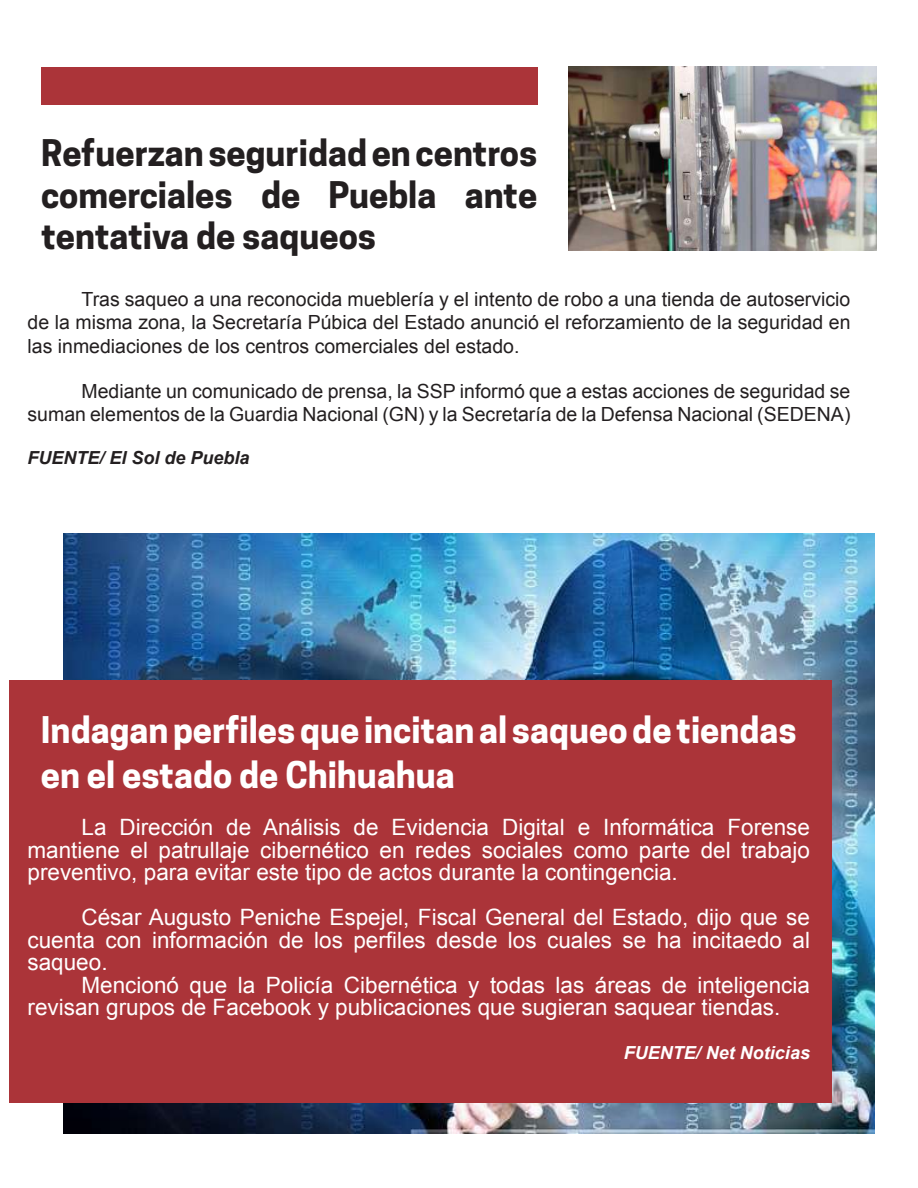
<style>
.page{position:relative;width:918px;height:1188px;background:#fff}
.page>*{position:absolute;margin:0;border:0;box-sizing:border-box;transform-origin:0 0}
.t1{font:700 34.5px/41.4px "Cooper Hewitt";color:#231f20;text-align:justify}
.t2{font:700 34.5px/45px "Cooper Hewitt";color:#fff}
.t3{font:22.5px/22.5px "Arial";color:#fff;text-align:justify}
.t4{font:19.5px/23.4px "Arial";color:#231f20;text-align:justify}
.t5{font:italic 700 18px "Arial";color:#231f20}
.t6{font:italic 700 18px "Arial";color:#fff}
</style>
<div class="page">
<img style="left:64px;top:533px;width:811px;height:601px">
<div style="left:41px;top:67px;width:496px;height:37px;background:#ab3439"></div>
<div style="left:9px;top:680px;width:823px;height:423px;background:#ab3439"></div>
<img style="left:568px;top:67px;width:308px;height:184px">
<h1 class="t1" style="left:41px;top:133px;width:498px">Refuerzan seguridad en centros comerciales de Puebla ante tentativa de saqueos</h1>
<p class="t4" style="left:28px;top:287px;width:825px;text-indent:54px">Tras saqueo a una reconocida mueblería y el intento de robo a una tienda de autoservicio de la misma zona, la Secretaría Púbica del Estado anunció el reforzamiento de la seguridad en las inmediaciones de los centros comerciales del estado.</p>
<p class="t4" style="left:28px;top:379px;width:824px;text-align:right">Mediante un comunicado de prensa, la SSP informó que a estas acciones de seguridad se suman elementos de la Guardia Nacional (GN) y la Secretaría de la Defensa Nacional (SEDENA)</p>
<p class="t5" style="left:28px;top:446px;width:224px">FUENTE/ El Sol de Puebla</p>
<h1 class="t2" style="left:41px;top:707px;width:757px">Indagan perfiles que incitan al saqueo de tiendas en el estado de Chihuahua</h1>
<p class="t3" style="left:28px;top:816px;width:784px;text-indent:54px">La Dirección de Análisis de Evidencia Digital e Informática Forense mantiene el patrullaje cibernético en redes sociales como parte del trabajo preventivo, para evitar este tipo de actos durante la contingencia.</p>
<p class="t3" style="left:28px;top:906px;width:784px;text-indent:54px">César Augusto Peniche Espejel, Fiscal General del Estado, dijo que se cuenta con información de los perfiles desde los cuales se ha incitaedo al saqueo.</p>
<p class="t3" style="left:28px;top:974px;width:784px;text-indent:54px">Mencionó que la Policía Cibernética y todas las áreas de inteligencia revisan grupos de Facebook y publicaciones que sugieran saquear tiendas.</p>
<p class="t6" style="left:624px;top:1041px;width:188px">FUENTE/ Net Noticias</p>
</div>
